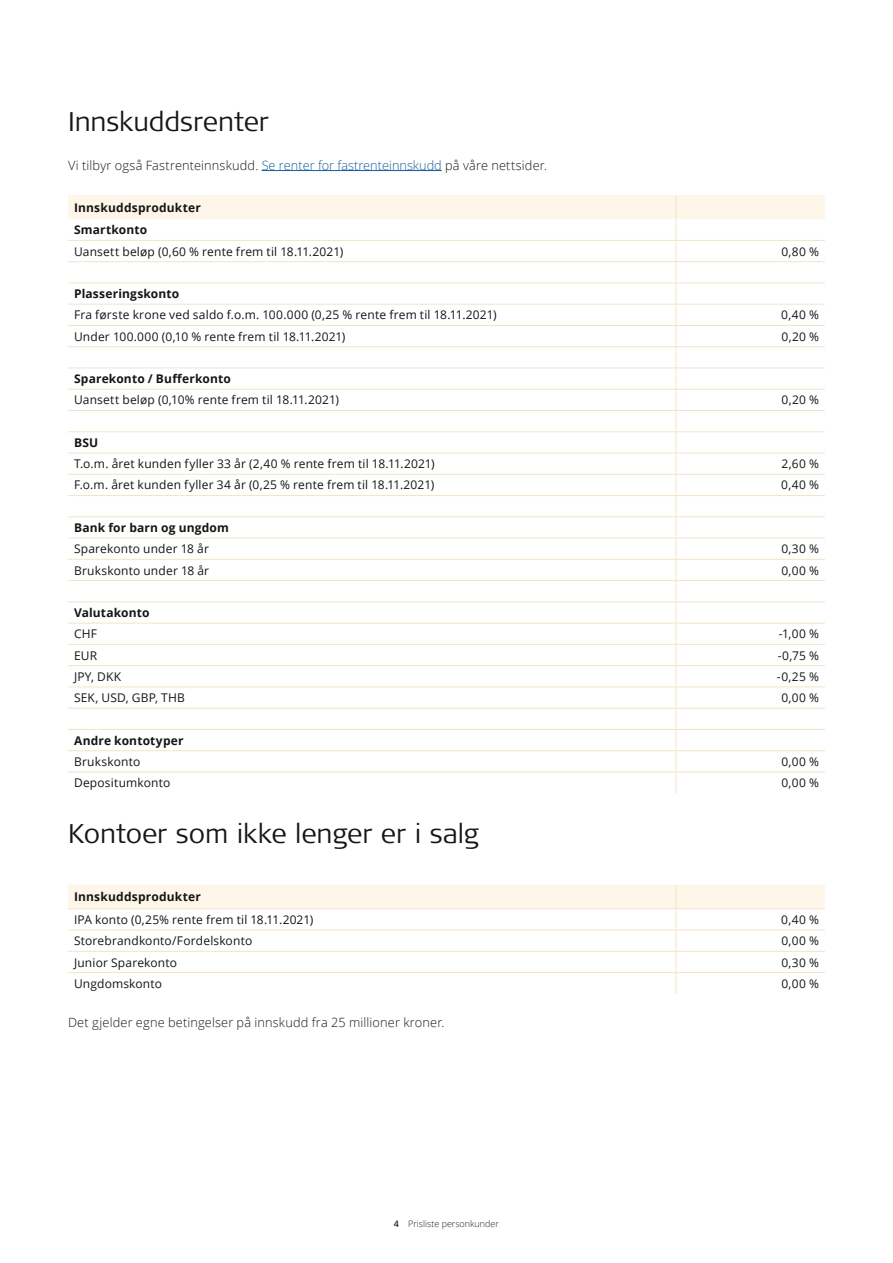
<style>
.page{position:relative;width:893px;height:1263px;background:#fff}
.page>*{position:absolute;margin:0;border:0;box-sizing:border-box;transform-origin:0 0}
.Undertittel_18_24{font:300 27px "Signa OT";letter-spacing:-.005em;color:#161616}
.Brødtekst_8_5_13{font:300 12.75px "Open Sans";letter-spacing:.01em;color:#161616}
.Tabell_-_innhold_cel{font:12px "Open Sans";letter-spacing:.015em;color:#161516}
.Tabell_-_innhold_cel-2{font:700 12px "Open Sans";letter-spacing:.015em;color:#161516}
.Tabell_-_overskrift{font:700 12px "Open Sans";letter-spacing:.015em;color:#161516}
.t1{font:300 9px "Open Sans";color:#231f20}
.s1{color:#175d9e}
.s2{font-weight:600}
</style>
<div class="page">
<hr style="left:262px;top:170px;width:180px;height:1px;background:#175d9e">
<svg style="left:68px;top:195px;width:757px;height:598px"></svg>
<svg style="left:68px;top:885px;width:757px;height:109px"></svg>
<p class="Undertittel_18_24" style="left:68px;top:106px;width:202px">Innskuddsrenter</p>
<p class="Brødtekst_8_5_13" style="left:68px;top:156px;width:478px">Vi tilbyr også Fastrenteinnskudd. <span class="s1">Se renter for fastrenteinnskudd</span> på våre nettsider.</p>
<p class="Tabell_-_overskrift" style="left:74px;top:199px;width:128px">Innskuddsprodukter</p>
<p class="Tabell_-_innhold_cel-2" style="left:74px;top:221px;width:75px">Smartkonto</p>
<p class="Tabell_-_innhold_cel" style="left:74px;top:243px;width:271px">Uansett beløp (0,60 % rente frem til 18.11.2021)</p>
<p class="Tabell_-_innhold_cel" style="left:781px;top:243px;width:39px">0,80 %</p>
<p class="Tabell_-_innhold_cel-2" style="left:74px;top:285px;width:107px">Plasseringskonto</p>
<p class="Tabell_-_innhold_cel" style="left:74px;top:307px;width:424px">Fra første krone ved saldo f.o.m. 100.000 (0,25 % rente frem til 18.11.2021)</p>
<p class="Tabell_-_innhold_cel" style="left:781px;top:307px;width:39px">0,40 %</p>
<p class="Tabell_-_innhold_cel" style="left:74px;top:328px;width:273px">Under 100.000 (0,10 % rente frem til 18.11.2021)</p>
<p class="Tabell_-_innhold_cel" style="left:782px;top:328px;width:39px">0,20 %</p>
<p class="Tabell_-_innhold_cel-2" style="left:74px;top:370px;width:158px">Sparekonto / Bufferkonto</p>
<p class="Tabell_-_innhold_cel" style="left:74px;top:392px;width:266px">Uansett beløp (0,10% rente frem til 18.11.2021)</p>
<p class="Tabell_-_innhold_cel" style="left:782px;top:392px;width:39px">0,20 %</p>
<p class="Tabell_-_innhold_cel-2" style="left:74px;top:434px;width:26px">BSU</p>
<p class="Tabell_-_innhold_cel" style="left:74px;top:456px;width:362px">T.o.m. året kunden fyller 33 år (2,40 % rente frem til 18.11.2021)</p>
<p class="Tabell_-_innhold_cel" style="left:782px;top:456px;width:39px">2,60 %</p>
<p class="Tabell_-_innhold_cel" style="left:74px;top:477px;width:362px">F.o.m. året kunden fyller 34 år (0,25 % rente frem til 18.11.2021)</p>
<p class="Tabell_-_innhold_cel" style="left:781px;top:477px;width:39px">0,40 %</p>
<p class="Tabell_-_innhold_cel-2" style="left:74px;top:519px;width:156px">Bank for barn og ungdom</p>
<p class="Tabell_-_innhold_cel" style="left:74px;top:541px;width:136px">Sparekonto under 18 år</p>
<p class="Tabell_-_innhold_cel" style="left:781px;top:541px;width:39px">0,30 %</p>
<p class="Tabell_-_innhold_cel" style="left:74px;top:562px;width:137px">Brukskonto under 18 år</p>
<p class="Tabell_-_innhold_cel" style="left:781px;top:562px;width:39px">0,00 %</p>
<p class="Tabell_-_innhold_cel-2" style="left:74px;top:604px;width:77px">Valutakonto</p>
<p class="Tabell_-_innhold_cel" style="left:74px;top:626px;width:25px">CHF</p>
<p class="Tabell_-_innhold_cel" style="left:779px;top:626px;width:42px">-1,00 %</p>
<p class="Tabell_-_innhold_cel" style="left:74px;top:647px;width:25px">EUR</p>
<p class="Tabell_-_innhold_cel" style="left:778px;top:647px;width:43px">-0,75 %</p>
<p class="Tabell_-_innhold_cel" style="left:74px;top:668px;width:49px">JPY, DKK</p>
<p class="Tabell_-_innhold_cel" style="left:777px;top:668px;width:44px">-0,25 %</p>
<p class="Tabell_-_innhold_cel" style="left:74px;top:689px;width:112px">SEK, USD, GBP, THB</p>
<p class="Tabell_-_innhold_cel" style="left:781px;top:689px;width:39px">0,00 %</p>
<p class="Tabell_-_innhold_cel-2" style="left:74px;top:732px;width:111px">Andre kontotyper</p>
<p class="Tabell_-_innhold_cel" style="left:74px;top:753px;width:68px">Brukskonto</p>
<p class="Tabell_-_innhold_cel" style="left:781px;top:753px;width:39px">0,00 %</p>
<p class="Tabell_-_innhold_cel" style="left:74px;top:774px;width:98px">Depositumkonto</p>
<p class="Tabell_-_innhold_cel" style="left:781px;top:774px;width:39px">0,00 %</p>
<p class="Undertittel_18_24" style="left:68px;top:818px;width:412px">Kontoer som ikke lenger er i salg</p>
<p class="Tabell_-_overskrift" style="left:74px;top:888px;width:128px">Innskuddsprodukter</p>
<p class="Tabell_-_innhold_cel" style="left:74px;top:911px;width:241px">IPA konto (0,25% rente frem til 18.11.2021)</p>
<p class="Tabell_-_innhold_cel" style="left:781px;top:911px;width:39px">0,40 %</p>
<p class="Tabell_-_innhold_cel" style="left:74px;top:933px;width:180px">Storebrandkonto/Fordelskonto</p>
<p class="Tabell_-_innhold_cel" style="left:781px;top:933px;width:39px">0,00 %</p>
<p class="Tabell_-_innhold_cel" style="left:74px;top:954px;width:105px">Junior Sparekonto</p>
<p class="Tabell_-_innhold_cel" style="left:781px;top:954px;width:39px">0,30 %</p>
<p class="Tabell_-_innhold_cel" style="left:74px;top:975px;width:90px">Ungdomskonto</p>
<p class="Tabell_-_innhold_cel" style="left:781px;top:975px;width:39px">0,00 %</p>
<p class="Brødtekst_8_5_13" style="left:68px;top:1013px;width:376px">Det gjelder egne betingelser på innskudd fra 25 millioner kroner.</p>
<p class="t1" style="left:394px;top:1218px;width:107px"><span class="s2">4</span> Prisliste personkunder</p>
</div>
